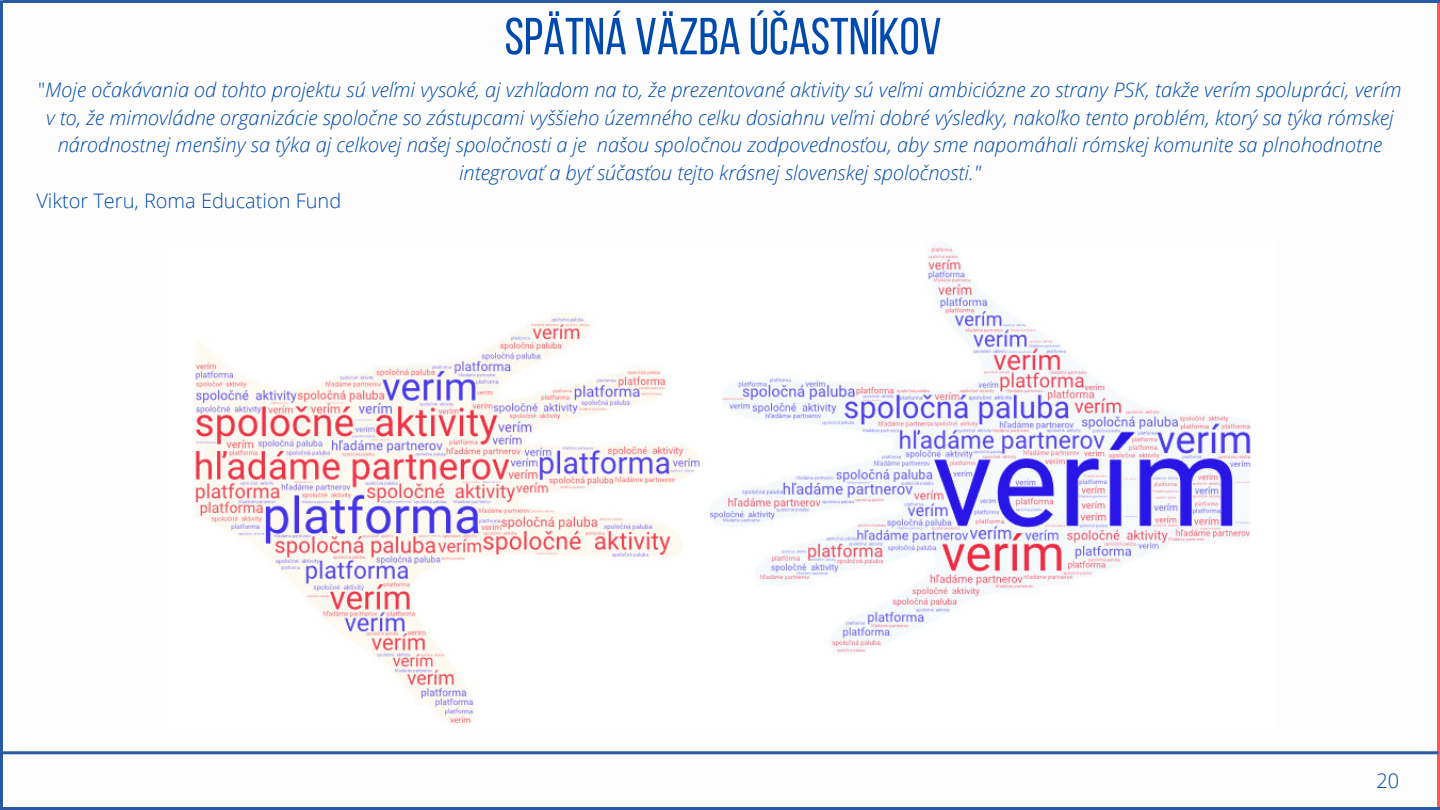
<style>
.page{position:relative;width:1440px;height:810px;background:#fff}
.page>*{position:absolute;margin:0;border:0;box-sizing:border-box;transform-origin:0 0}
.t1{font:52px "Bebas Neue";color:#004aad}
.t2{font:italic 300 20px/27.8px "Open Sans";color:#004aad;text-align:center}
.t3{font:300 20px "Open Sans";color:#004aad}
.s1{font-style:normal}
</style>
<div class="page">
<hr style="left:1437px;top:0;width:3px;height:810px;background:#ff5757">
<hr style="left:0;top:751px;width:1438px;height:3px;background:#2959a2">
<hr style="left:3px;top:0;width:1437px;height:3px;background:#2959a2">
<hr style="left:0;top:0;width:3px;height:810px;background:#2959a2">
<hr style="left:2px;top:807px;width:1438px;height:3px;background:#2959a2">
<img style="left:193px;top:242px;width:1058px;height:485px">
<h1 class="t1" style="left:505px;top:15px;width:438px">SPÄTNÁ VÄZBA ÚČASTNÍKOV</h1>
<p class="t2" style="left:38px;top:75px;width:1365px"><span class="s1">"</span>Moje očakávania od tohto projektu sú veľmi vysoké, aj vzhľadom na to, že prezentované aktivity sú veľmi ambiciózne zo strany PSK, takže verím spolupráci, verím v to, že mimovládne organizácie spoločne so zástupcami vyššieho územného celku dosiahnu veľmi dobré výsledky, nakoľko tento problém, ktorý sa týka rómskej národnostnej menšiny sa týka aj celkovej našej spoločnosti a je našou spoločnou zodpovednosťou, aby sme napomáhali rómskej komunite sa plnohodnotne integrovať a byť súčasťou tejto krásnej slovenskej spoločnosti."</p>
<p class="t3" style="left:36px;top:186px;width:306px">Viktor Teru, Roma Education Fund</p>
<p class="t3" style="left:1376px;top:766px;width:24px">20</p>
</div>
